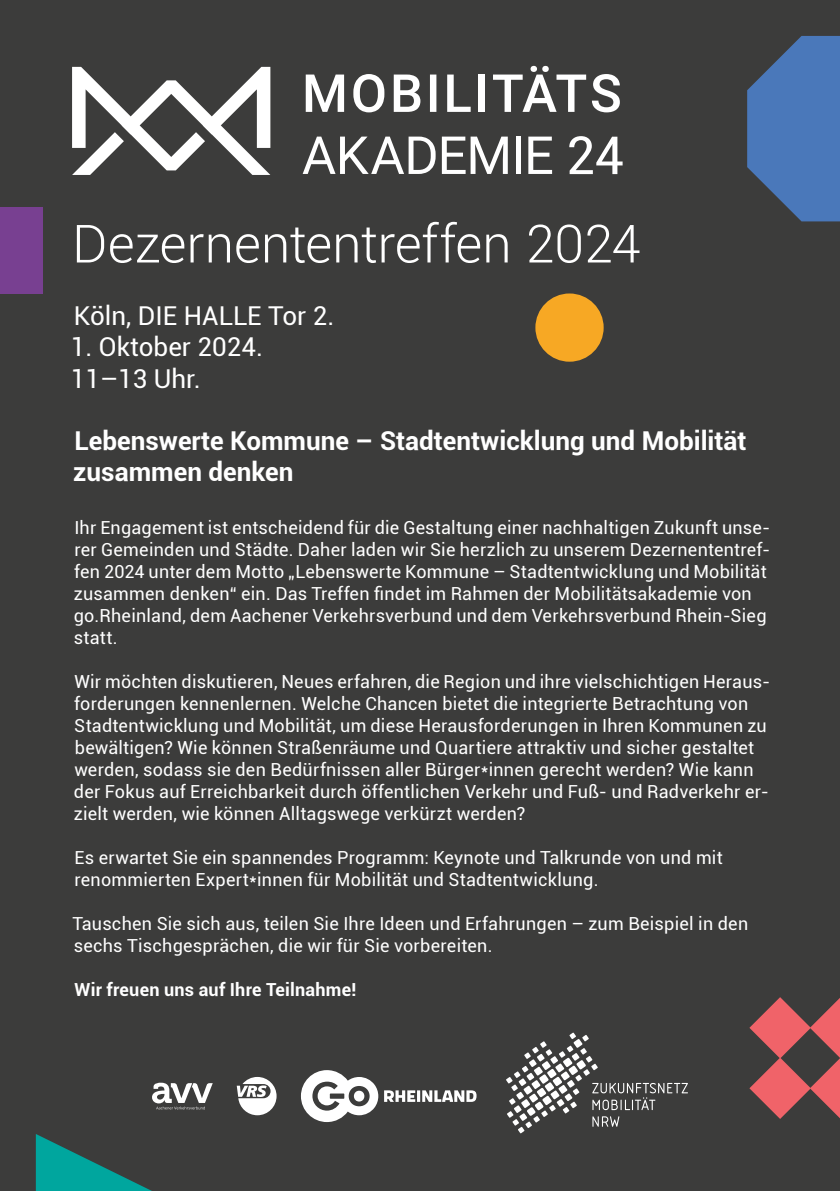
<style>
.page{position:relative;width:840px;height:1191px;background:#fff}
.page>*{position:absolute;margin:0;border:0;box-sizing:border-box;transform-origin:0 0}
.t1{font:300 52.6px "Roboto";letter-spacing:-.005em;color:#fff}
.t2{font:700 26px/31.2px "Roboto";color:#fff}
.t3{font:26px/31.2px "Roboto";color:#fff}
.t4{font:18px/22px "Roboto";letter-spacing:.015em;color:#fff}
.t5{font:700 18px "Roboto";letter-spacing:.01em;color:#fff}
</style>
<div class="page">
<div style="left:0;top:0;width:839px;height:1191px;background:#3c3c3b"></div>
<svg style="left:36px;top:1134px;width:116px;height:57px"></svg>
<div style="left:535px;top:293px;width:68px;height:69px;background:#f7a824;border-radius:50%"></div>
<svg style="left:305px;top:75px;width:39px;height:37px"></svg>
<svg style="left:353px;top:74px;width:31px;height:38px"></svg>
<svg style="left:393px;top:75px;width:27px;height:37px"></svg>
<div style="left:429px;top:75px;width:7px;height:37px;background:#fff"></div>
<svg style="left:447px;top:75px;width:23px;height:37px"></svg>
<div style="left:478px;top:75px;width:7px;height:37px;background:#fff"></div>
<svg style="left:493px;top:66px;width:126px;height:46px"></svg>
<svg style="left:302px;top:137px;width:133px;height:37px"></svg>
<svg style="left:441px;top:137px;width:66px;height:37px"></svg>
<div style="left:515px;top:137px;width:5px;height:37px;background:#fff"></div>
<svg style="left:528px;top:137px;width:23px;height:37px"></svg>
<svg style="left:72px;top:67px;width:198px;height:108px"></svg>
<svg style="left:569px;top:136px;width:53px;height:38px"></svg>
<div style="left:0;top:207px;width:42px;height:86px;background:#784091"></div>
<svg style="left:152px;top:1082px;width:61px;height:27px"></svg>
<svg style="left:236px;top:1077px;width:40px;height:38px"></svg>
<svg style="left:384px;top:1090px;width:92px;height:11px"></svg>
<svg style="left:301px;top:1070px;width:77px;height:52px"></svg>
<svg style="left:506px;top:1032px;width:181px;height:101px"></svg>
<svg style="left:749px;top:997px;width:90px;height:122px"></svg>
<svg style="left:747px;top:36px;width:92px;height:185px"></svg>
<h1 class="t1" style="left:72px;top:207px;width:569px">Dezernententreffen 2024</h1>
<h2 class="t3" style="left:74px;top:299px;width:262px">Köln, DIE HALLE Tor 2.</h2>
<h2 class="t3" style="left:71px;top:330px;width:194px">1. Oktober 2024.<br>11–13 Uhr.</h2>
<h2 class="t2" style="left:73px;top:424px;width:674px">Lebenswerte Kommune – Stadtentwicklung und Mobilität zusammen denken</h2>
<p class="t4" style="left:74px;top:516px;width:697px">Ihr Engagement ist entscheidend für die Gestaltung einer nachhaltigen Zukunft unse&shy;rer Gemeinden und Städte. Daher laden wir Sie herzlich zu unserem Dezernententref&shy;fen 2024 unter dem Motto „Lebenswerte Kommune – Stadtentwicklung und Mobilität zusammen denken“ ein. Das Treffen findet im Rahmen der Mobilitätsakademie von go.Rheinland, dem Aachener Verkehrsverbund und dem Verkehrsverbund Rhein-Sieg statt.</p>
<p class="t4" style="left:74px;top:670px;width:697px">Wir möchten diskutieren, Neues erfahren, die Region und ihre vielschichtigen Heraus&shy;forderungen kennenlernen. Welche Chancen bietet die integrierte Betrachtung von Stadtentwicklung und Mobilität, um diese Herausforderungen in Ihren Kommunen zu bewältigen? Wie können Straßenräume und Quartiere attraktiv und sicher gestaltet werden, sodass sie den Bedürfnissen aller Bürger*innen gerecht werden? Wie kann der Fokus auf Erreichbarkeit durch öffentlichen Verkehr und Fuß- und Radverkehr er&shy;zielt werden, wie können Alltagswege verkürzt werden?</p>
<p class="t4" style="left:74px;top:846px;width:649px">Es erwartet Sie ein spannendes Programm: Keynote und Talkrunde von und mit renommierten Expert*innen für Mobilität und Stadtentwicklung.</p>
<p class="t4" style="left:72px;top:912px;width:677px">Tauschen Sie sich aus, teilen Sie Ihre Ideen und Erfahrungen – zum Beispiel in den sechs Tischgesprächen, die wir für Sie vorbereiten.</p>
<p class="t5" style="left:74px;top:977px;width:283px">Wir freuen uns auf Ihre Teilnahme!</p>
</div>
